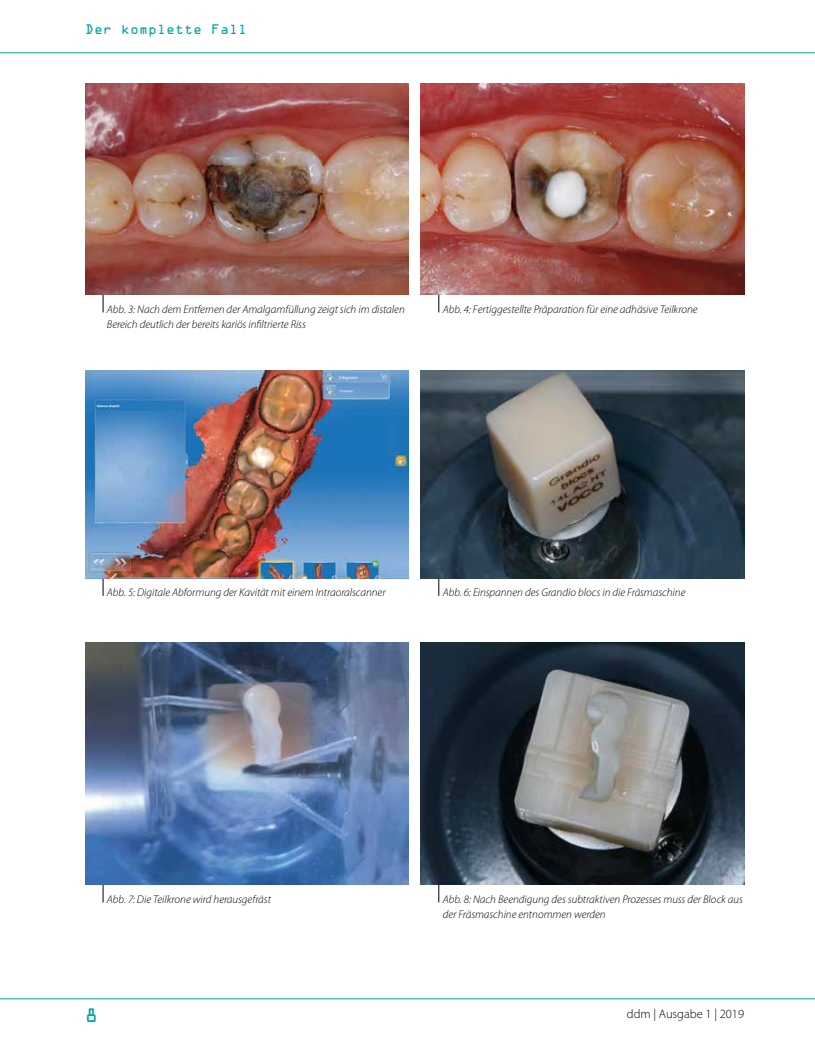
<style>
.page{position:relative;width:815px;height:1063px;background:#fff}
.page>*{position:absolute;margin:0;border:0;box-sizing:border-box;transform-origin:0 0}
.t1{font:17.5px "OCRA Std";color:#00a5a2}
.t2{font:300 12.5px "Myriad Pro";color:#000}
.t3{font:12.5px "OCRA Std";color:#00a5a2}
.t4{font:italic 300 11.25px/15.6px "Myriad Pro";color:#000}
</style>
<div class="page">
<hr style="left:0;top:52px;width:815px;height:1px;background:#00a5a2">
<hr style="left:0;top:998px;width:815px;height:1px;background:#00a5a2">
<svg style="left:103px;top:295px;width:1px;height:17px"></svg>
<svg style="left:103px;top:885px;width:1px;height:17px"></svg>
<svg style="left:103px;top:578px;width:1px;height:18px"></svg>
<svg style="left:438px;top:295px;width:1px;height:17px"></svg>
<svg style="left:438px;top:885px;width:1px;height:17px"></svg>
<svg style="left:438px;top:578px;width:1px;height:18px"></svg>
<img style="left:85px;top:83px;width:323px;height:212px">
<img style="left:85px;top:643px;width:323px;height:242px">
<img style="left:85px;top:371px;width:323px;height:207px">
<img style="left:421px;top:83px;width:323px;height:212px">
<img style="left:421px;top:643px;width:323px;height:242px">
<img style="left:421px;top:371px;width:323px;height:207px">
<p class="t3" style="left:85px;top:23px;width:164px">Der komplette Fall</p>
<p class="t4" style="left:107px;top:301px;width:299px">Abb. 3: Nach dem Entfernen der Amalgamfüllung zeigt sich im distalen<br>Bereich deutlich der bereits kariös infiltrierte Riss</p>
<p class="t4" style="left:443px;top:301px;width:256px">Abb. 4: Fertiggestellte Präparation für eine adhäsive Teilkrone</p>
<p class="t4" style="left:107px;top:584px;width:280px">Abb. 5: Digitale Abformung der Kavität mit einem Intraoralscanner</p>
<p class="t4" style="left:443px;top:584px;width:244px">Abb. 6: Einspannen des Grandio blocs in die Fräsmaschine</p>
<p class="t4" style="left:107px;top:891px;width:166px">Abb. 7: Die Teilkrone wird herausgefräst</p>
<p class="t4" style="left:443px;top:891px;width:302px">Abb. 8: Nach Beendigung des subtraktiven Prozesses muss der Block aus der Fräsmaschine entnommen werden</p>
<h1 class="t1" style="left:85px;top:1008px;width:14px">8</h1>
<p class="t2" style="left:627px;top:1006px;width:119px">ddm | Ausgabe 1 | 2019</p>
</div>
